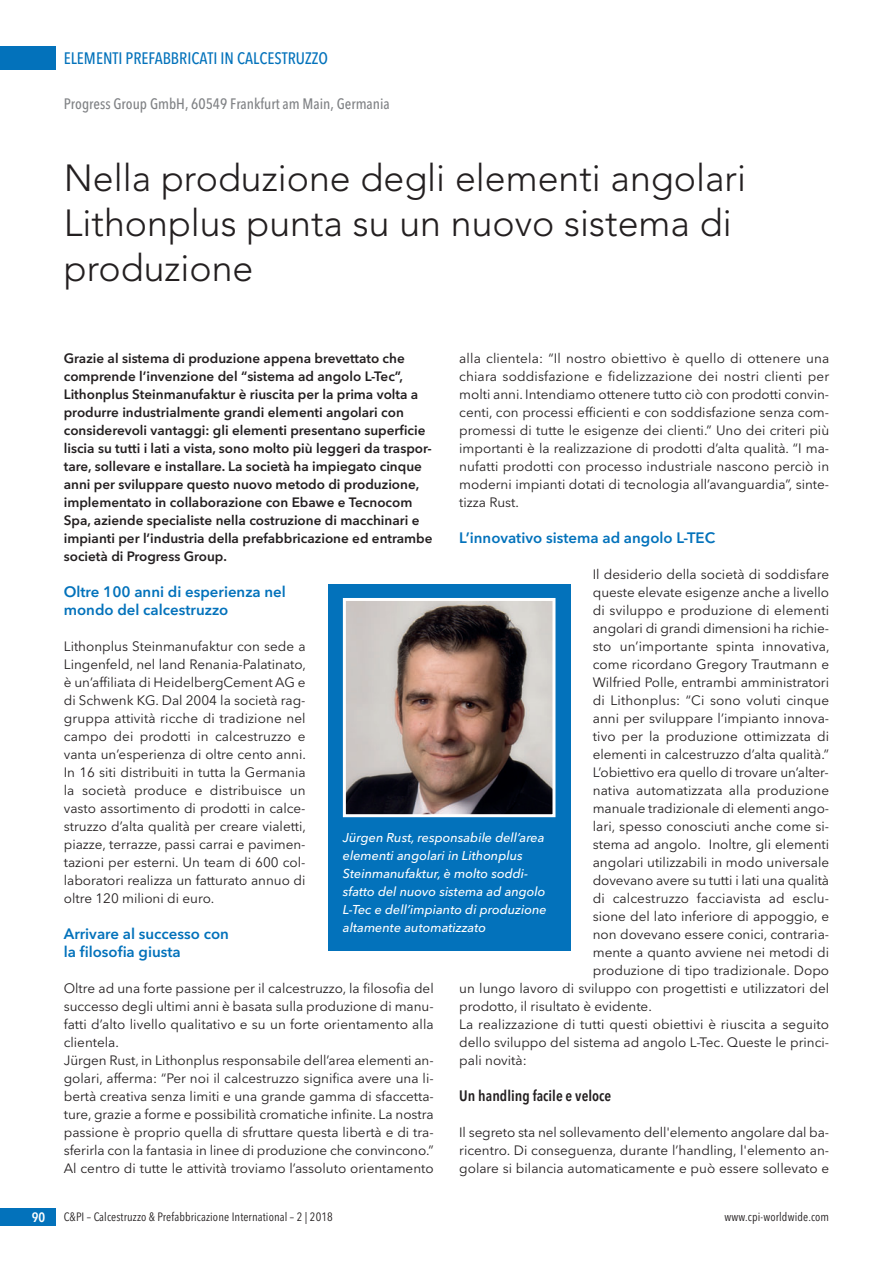
<style>
.page{position:relative;width:893px;height:1263px;background:#fff}
.page>*{position:absolute;margin:0;border:0;box-sizing:border-box;transform-origin:0 0}
.t1{font:300 37.5px/45px "Avenir";color:#231f20}
.t2{font:500 16.5px "Avenir Next Condensed";color:#0372bb}
.t3{font:600 15px/18px "Avenir Next";color:#0372bb}
.t4{font:500 15px "Avenir Next Condensed";color:#808285}
.t5{font:600 15px "Avenir Next Condensed";color:#231f20}
.t6{font:13.5px/18px "Avenir Next";color:#231f20;text-align:justify}
.t7{font:600 13.5px/18px "Avenir Next";color:#231f20}
.t8{font:600 13.5px "Avenir Next Condensed";color:#fff}
.t9{font:italic 500 12.75px/18px "Avenir Next";color:#fff}
.t10{font:12px "Avenir Next Condensed";letter-spacing:.01em;color:#231f20}
</style>
<div class="page">
<div style="left:0;top:47px;width:55px;height:23px;background:#0372bb"></div>
<div style="left:0;top:1208px;width:55px;height:18px;background:#0372bb"></div>
<div style="left:328px;top:584px;width:242px;height:367px;background:#0372bb"></div>
<img style="left:347px;top:602px;width:204px;height:211px">
<div style="left:343px;top:598px;width:212px;height:219px;border:3px solid #fff"></div>
<p class="t2" style="left:64px;top:51px;width:266px">ELEMENTI PREFABBRICATI IN CALCESTRUZZO</p>
<p class="t4" style="left:64px;top:97px;width:327px">Progress Group GmbH, 60549 Frankfurt am Main, Germania</p>
<h1 class="t1" style="left:64px;top:158px;width:684px">Nella produzione degli elementi angolari<br>Lithonplus punta su un nuovo sistema di produzione</h1>
<p class="t6" style="left:459px;top:350px;width:371px">alla clientela: “Il nostro obiettivo è quello di ottenere una chiara soddisfazione e fidelizzazione dei nostri clienti per molti anni. Intendiamo ottenere tutto ciò con prodotti convin&shy;centi, con processi efficienti e con soddisfazione senza com&shy;promessi di tutte le esigenze dei clienti.” Uno dei criteri più importanti è la realizzazione di prodotti d’alta qualità. “I ma&shy;nufatti prodotti con processo industriale nascono perciò in moderni impianti dotati di tecnologia all’avanguardia”, sinte&shy;tizza Rust.</p>
<p class="t3" style="left:459px;top:530px;width:257px">L’innovativo sistema ad angolo L-TEC</p>
<p class="t6" style="left:593px;top:566px;width:238px">Il desiderio della società di soddisfare</p>
<p class="t6" style="left:593px;top:584px;width:238px">queste elevate esigenze anche a livello</p>
<p class="t6" style="left:593px;top:602px;width:238px">di sviluppo e produzione di elementi</p>
<p class="t6" style="left:593px;top:620px;width:238px">angolari di grandi dimensioni ha richie-</p>
<p class="t6" style="left:593px;top:638px;width:238px">sto un’importante spinta innovativa,</p>
<p class="t6" style="left:593px;top:656px;width:238px">come ricordano Gregory Trautmann e</p>
<p class="t6" style="left:593px;top:674px;width:238px">Wilfried Polle, entrambi amministratori</p>
<p class="t6" style="left:593px;top:692px;width:238px">di Lithonplus: “Ci sono voluti cinque</p>
<p class="t6" style="left:593px;top:710px;width:238px">anni per sviluppare l’impianto innova-</p>
<p class="t6" style="left:593px;top:728px;width:238px">tivo per la produzione ottimizzata di</p>
<p class="t6" style="left:593px;top:746px;width:238px">elementi in calcestruzzo d’alta qualità.”</p>
<p class="t6" style="left:593px;top:764px;width:238px">L’obiettivo era quello di trovare un’alter-</p>
<p class="t6" style="left:593px;top:782px;width:238px">nativa automatizzata alla produzione</p>
<p class="t6" style="left:593px;top:800px;width:238px">manuale tradizionale di elementi ango-</p>
<p class="t6" style="left:593px;top:818px;width:238px">lari, spesso conosciuti anche come si-</p>
<p class="t6" style="left:593px;top:836px;width:238px">stema ad angolo. Inoltre, gli elementi</p>
<p class="t6" style="left:593px;top:854px;width:238px">angolari utilizzabili in modo universale</p>
<p class="t6" style="left:593px;top:872px;width:238px">dovevano avere su tutti i lati una qualità</p>
<p class="t6" style="left:593px;top:890px;width:238px">di calcestruzzo facciavista ad esclu-</p>
<p class="t6" style="left:593px;top:908px;width:238px">sione del lato inferiore di appoggio, e</p>
<p class="t6" style="left:593px;top:926px;width:238px">non dovevano essere conici, contraria-</p>
<p class="t6" style="left:593px;top:944px;width:238px">mente a quanto avviene nei metodi di</p>
<p class="t6" style="left:593px;top:962px;width:238px">produzione di tipo tradizionale. Dopo</p>
<p class="t6" style="left:459px;top:980px;width:371px">un lungo lavoro di sviluppo con progettisti e utilizzatori del</p>
<p class="t6" style="left:459px;top:998px;width:194px">prodotto, il risultato è evidente.</p>
<p class="t6" style="left:459px;top:1016px;width:371px">La realizzazione di tutti questi obiettivi è riuscita a seguito</p>
<p class="t6" style="left:459px;top:1034px;width:371px">dello sviluppo del sistema ad angolo L-Tec. Queste le princi-</p>
<p class="t6" style="left:459px;top:1052px;width:69px">pali novità:</p>
<p class="t5" style="left:459px;top:1089px;width:153px">Un handling facile e veloce</p>
<p class="t6" style="left:459px;top:1124px;width:371px">Il segreto sta nel sollevamento dell'elemento angolare dal ba&shy;ricentro. Di conseguenza, durante l’handling, l'elemento an&shy;golare si bilancia automaticamente e può essere sollevato e</p>
<p class="t7" style="left:64px;top:350px;width:370px">Grazie al sistema di produzione appena brevettato che comprende l’invenzione del “sistema ad angolo L-Tec”, Lithonplus Steinmanufaktur è riuscita per la prima volta a produrre industrialmente grandi elementi angolari con considerevoli vantaggi: gli elementi presentano superficie liscia su tutti i lati a vista, sono molto più leggeri da traspor&shy;tare, sollevare e installare. La società ha impiegato cinque anni per sviluppare questo nuovo metodo di produzione, implementato in collaborazione con Ebawe e Tecnocom Spa, aziende specialiste nella costruzione di macchinari e impianti per l’industria della prefabbricazione ed entrambe società di Progress Group.</p>
<p class="t3" style="left:64px;top:584px;width:224px">Oltre 100 anni di esperienza nel mondo del calcestruzzo</p>
<p class="t6" style="left:64px;top:638px;width:244px">Lithonplus Steinmanufaktur con sede a Lingenfeld, nel land Renania-Palatinato, è un’affiliata di HeidelbergCement AG e di Schwenk KG. Dal 2004 la società rag&shy;gruppa attività ricche di tradizione nel campo dei prodotti in calcestruzzo e vanta un’esperienza di oltre cento anni.<br>In 16 siti distribuiti in tutta la Germania la società produce e distribuisce un vasto assortimento di prodotti in calce&shy;struzzo d’alta qualità per creare vialetti, piazze, terrazze, passi carrai e pavimen&shy;tazioni per esterni. Un team di 600 col&shy;laboratori realizza un fatturato annuo di oltre 120 milioni di euro.</p>
<p class="t3" style="left:64px;top:926px;width:167px">Arrivare al successo con la filosofia giusta</p>
<p class="t6" style="left:64px;top:980px;width:371px;text-align:left">Oltre ad una forte passione per il calcestruzzo, la filosofia del successo degli ultimi anni è basata sulla produzione di manu&shy;fatti d’alto livello qualitativo e su un forte orientamento alla clientela.<br>Jürgen Rust, in Lithonplus responsabile dell’area elementi an&shy;golari, afferma: “Per noi il calcestruzzo significa avere una li&shy;bertà creativa senza limiti e una grande gamma di sfaccetta&shy;ture, grazie a forme e possibilità cromatiche infinite. La nostra passione è proprio quella di sfruttare questa libertà e di tra&shy;sferirla con la fantasia in linee di produzione che convincono.” Al centro di tutte le attività troviamo l’assoluto orientamento</p>
<p class="t9" style="left:343px;top:829px;width:205px">Jürgen Rust, responsabile dell’area elementi angolari in Lithonplus Steinmanufaktur, è molto soddi&shy;sfatto del nuovo sistema ad angolo L-Tec e dell’impianto di produzione altamente automatizzato</p>
<p class="t8" style="left:32px;top:1211px;width:15px">90</p>
<p class="t10" style="left:64px;top:1209px;width:271px">C&amp;PI – Calcestruzzo &amp; Prefabbricazione International – 2 | 2018</p>
<p class="t10" style="left:725px;top:1209px;width:106px">www.cpi-worldwide.com</p>
</div>
